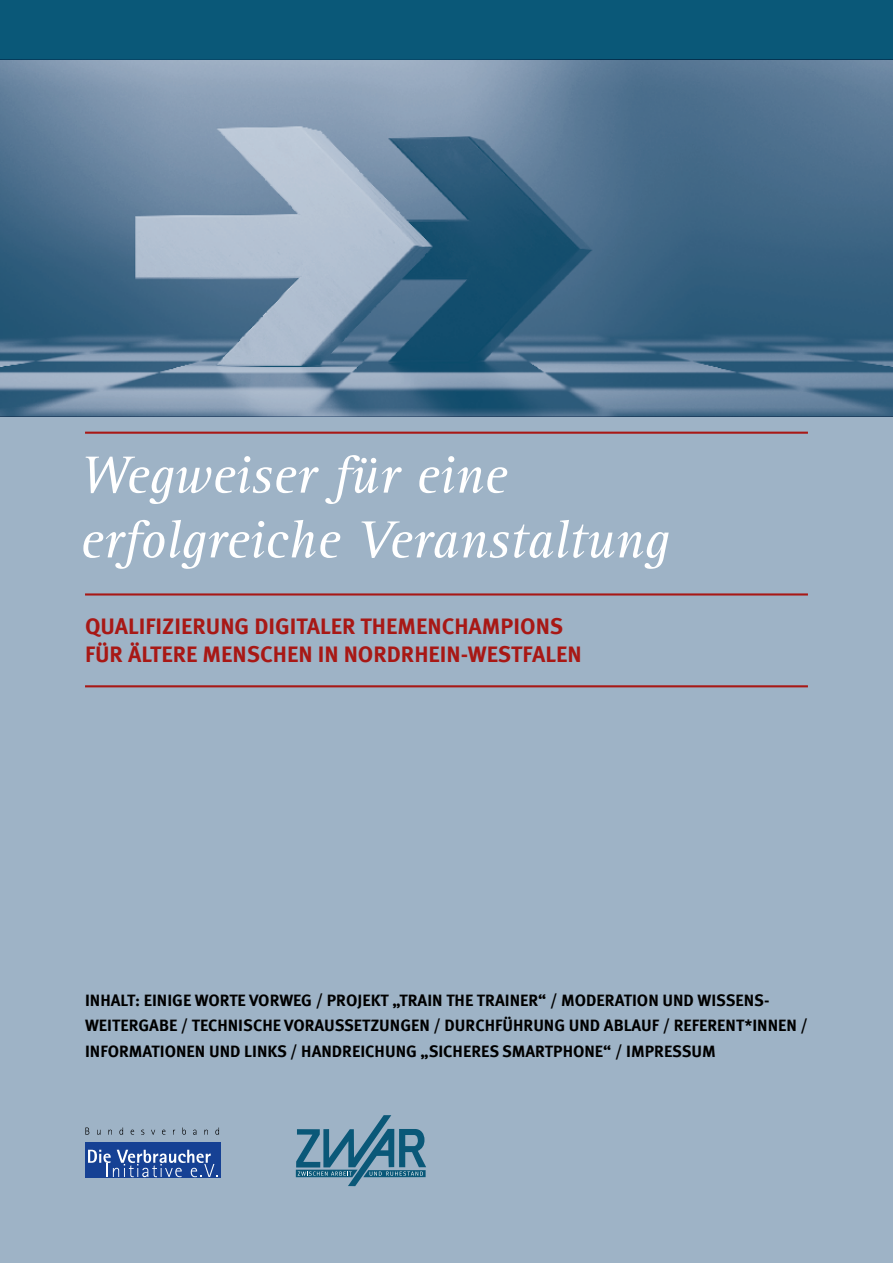
<style>
.page{position:relative;width:893px;height:1263px;background:#fff}
.page>*{position:absolute;margin:0;border:0;box-sizing:border-box;transform-origin:0 0}
.t1{font:italic 54px/64.8px "Rotis Serif";color:#fff}
.t2{font:700 22.5px/28.5px "Meta Offc";color:#a81815}
.t3{font:700 16.5px/25.5px "Meta Offc";color:#000}
</style>
<div class="page">
<div style="left:0;top:417px;width:893px;height:846px;background:#9eb3c6"></div>
<div style="left:85px;top:1142px;width:135px;height:35px;background:#164194"></div>
<svg style="left:88px;top:1150px;width:130px;height:27px"></svg>
<svg style="left:85px;top:1127px;width:4px;height:8px"></svg>
<svg style="left:108px;top:1129px;width:4px;height:6px"></svg>
<svg style="left:119px;top:1127px;width:4px;height:8px"></svg>
<svg style="left:131px;top:1129px;width:3px;height:6px"></svg>
<svg style="left:141px;top:1129px;width:3px;height:6px"></svg>
<svg style="left:151px;top:1130px;width:4px;height:5px"></svg>
<svg style="left:162px;top:1129px;width:3px;height:6px"></svg>
<svg style="left:182px;top:1127px;width:4px;height:8px"></svg>
<svg style="left:193px;top:1129px;width:3px;height:6px"></svg>
<svg style="left:204px;top:1129px;width:4px;height:6px"></svg>
<svg style="left:215px;top:1127px;width:4px;height:8px"></svg>
<hr style="left:85px;top:593px;width:723px;height:2px;background:#a81815">
<hr style="left:85px;top:685px;width:723px;height:2px;background:#a81815">
<hr style="left:85px;top:432px;width:723px;height:2px;background:#a81815">
<div style="left:1px;top:0;width:892px;height:60px;background:#0a5878"></div>
<svg style="left:296px;top:1115px;width:130px;height:71px"></svg>
<img style="left:1px;top:60px;width:892px;height:357px">
<h1 class="t1" style="left:80px;top:444px;width:590px">Wegweiser für eine erfolgreiche Veranstaltung</h1>
<h2 class="t2" style="left:85px;top:612px;width:498px">QUALIFIZIERUNG DIGITALER THEMENCHAMPIONS<br>FÜR ÄLTERE MENSCHEN IN NORDRHEIN-WESTFALEN</h2>
<p class="t3" style="left:85px;top:988px;width:724px">INHALT: EINIGE WORTE VORWEG / PROJEKT „TRAIN THE TRAINER“ / MODERATION UND WISSENS-<br>WEITERGABE / TECHNISCHE VORAUSSETZUNGEN / DURCHFÜHRUNG UND ABLAUF / REFERENT*INNEN /<br>INFORMATIONEN UND LINKS / HANDREICHUNG „SICHERES SMARTPHONE“ / IMPRESSUM</p>
</div>
